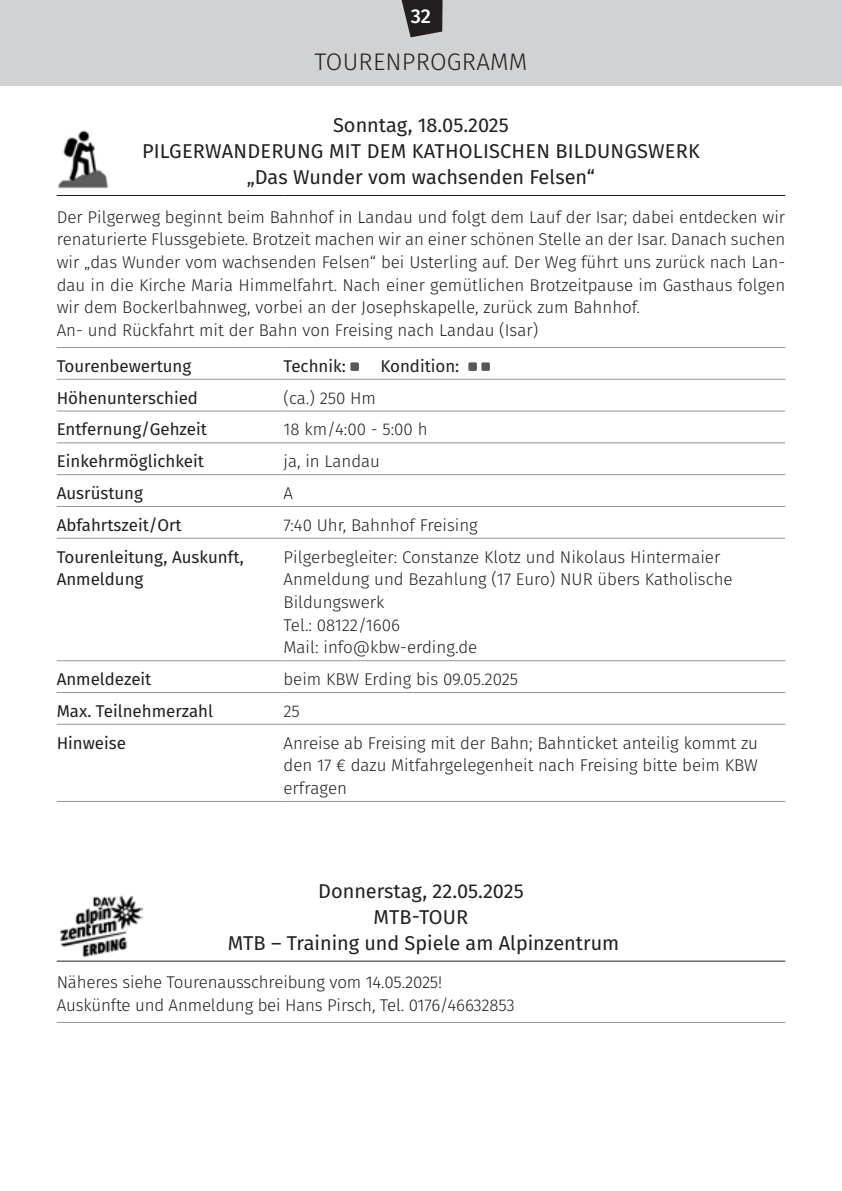
<style>
.page{position:relative;width:842px;height:1191px;background:#fff}
.page>*{position:absolute;margin:0;border:0;box-sizing:border-box;transform-origin:0 0}
.t1{font:300 24px "Fira Sans";letter-spacing:.01em;color:#231f20}
.t2{font:20px/26px "Fira Sans";color:#231f20;text-align:center}
.t3{font:500 20px "Fira Sans";color:#fff}
.t4{font:300 17px/22.6px "Fira Sans";color:#231f20}
.t5{font:17px/22.6px "Fira Sans";color:#231f20}
</style>
<div class="page">
<div style="left:0;top:0;width:842px;height:85px;background:#d1d2d4"></div>
<svg style="left:401px;top:0;width:42px;height:37px"></svg>
<hr style="left:57px;top:347px;width:226px;height:1px;background:#939598">
<hr style="left:283px;top:347px;width:502px;height:1px;background:#939598">
<hr style="left:57px;top:379px;width:226px;height:1px;background:#939598">
<hr style="left:283px;top:379px;width:502px;height:1px;background:#939598">
<hr style="left:57px;top:410px;width:226px;height:1px;background:#939598">
<hr style="left:283px;top:410px;width:502px;height:1px;background:#939598">
<hr style="left:57px;top:442px;width:226px;height:1px;background:#939598">
<hr style="left:283px;top:442px;width:502px;height:1px;background:#939598">
<hr style="left:57px;top:474px;width:226px;height:1px;background:#939598">
<hr style="left:283px;top:474px;width:502px;height:1px;background:#939598">
<hr style="left:57px;top:506px;width:226px;height:1px;background:#939598">
<hr style="left:283px;top:506px;width:502px;height:1px;background:#939598">
<hr style="left:57px;top:538px;width:226px;height:1px;background:#939598">
<hr style="left:283px;top:538px;width:502px;height:1px;background:#939598">
<hr style="left:57px;top:660px;width:226px;height:1px;background:#939598">
<hr style="left:283px;top:660px;width:502px;height:1px;background:#939598">
<hr style="left:57px;top:692px;width:226px;height:1px;background:#939598">
<hr style="left:283px;top:692px;width:502px;height:1px;background:#939598">
<hr style="left:57px;top:724px;width:226px;height:1px;background:#939598">
<hr style="left:283px;top:724px;width:502px;height:1px;background:#939598">
<hr style="left:57px;top:801px;width:226px;height:1px;background:#939598">
<hr style="left:283px;top:801px;width:502px;height:1px;background:#939598">
<hr style="left:57px;top:195px;width:226px;height:1px;background:#231f20">
<hr style="left:283px;top:195px;width:502px;height:1px;background:#231f20">
<div style="left:350px;top:362px;width:9px;height:9px;background:#57585a"></div>
<div style="left:468px;top:362px;width:9px;height:9px;background:#57585a"></div>
<div style="left:481px;top:362px;width:9px;height:9px;background:#57585a"></div>
<img style="left:57px;top:130px;width:52px;height:59px">
<hr style="left:57px;top:1022px;width:728px;height:1px;background:#939598">
<hr style="left:57px;top:960px;width:728px;height:1px;background:#231f20">
<img style="left:60px;top:895px;width:83px;height:62px">
<p class="t3" style="left:411px;top:0;width:22px">32</p>
<h1 class="t1" style="left:315px;top:45px;width:214px">TOURENPROGRAMM</h1>
<p class="t2" style="left:142px;top:112px;width:559px">Sonntag, 18.05.2025<br>PILGERWANDERUNG MIT DEM KATHOLISCHEN BILDUNGSWERK „Das Wunder vom wachsenden Felsen“</p>
<p class="t4" style="left:57px;top:205px;width:730px">Der Pilgerweg beginnt beim Bahnhof in Landau und folgt dem Lauf der Isar; dabei entdecken wir renaturierte Flussgebiete. Brotzeit machen wir an einer schönen Stelle an der Isar. Danach suchen wir „das Wunder vom wachsenden Felsen“ bei Usterling auf. Der Weg führt uns zurück nach Lan&shy;dau in die Kirche Maria Himmelfahrt. Nach einer gemütlichen Brotzeitpause im Gasthaus folgen wir dem Bockerlbahnweg, vorbei an der Josephskapelle, zurück zum Bahnhof.<br>An- und Rückfahrt mit der Bahn von Freising nach Landau (Isar)</p>
<p class="t5" style="left:57px;top:354px;width:136px">Tourenbewertung</p>
<p class="t5" style="left:283px;top:354px;width:64px">Technik:</p>
<p class="t5" style="left:380px;top:354px;width:80px">Kondition:</p>
<p class="t5" style="left:57px;top:386px;width:143px">Höhenunterschied</p>
<p class="t4" style="left:283px;top:386px;width:94px">(ca.) 250 Hm</p>
<p class="t5" style="left:57px;top:418px;width:152px">Entfernung/Gehzeit</p>
<p class="t4" style="left:283px;top:418px;width:146px">18 km/4:00 - 5:00 h</p>
<p class="t5" style="left:57px;top:449px;width:149px">Einkehrmöglichkeit</p>
<p class="t4" style="left:283px;top:450px;width:98px">ja, in Landau</p>
<p class="t5" style="left:57px;top:481px;width:88px">Ausrüstung</p>
<p class="t4" style="left:283px;top:482px;width:11px">A</p>
<p class="t5" style="left:57px;top:513px;width:127px">Abfahrtszeit/Ort</p>
<p class="t4" style="left:283px;top:513px;width:196px">7:40 Uhr, Bahnhof Freising</p>
<p class="t5" style="left:57px;top:545px;width:189px">Tourenleitung, Auskunft,<br>Anmeldung</p>
<p class="t4" style="left:283px;top:545px;width:451px">Pilgerbegleiter: Constanze Klotz und Nikolaus Hintermaier Anmeldung und Bezahlung (17 Euro) NUR übers Katholische Bildungswerk<br>Tel.: 08122/1606<br>Mail: info@kbw-erding.de</p>
<p class="t5" style="left:57px;top:667px;width:96px">Anmeldezeit</p>
<p class="t4" style="left:283px;top:668px;width:236px">beim KBW Erding bis 09.05.2025</p>
<p class="t5" style="left:57px;top:699px;width:158px">Max. Teilnehmerzahl</p>
<p class="t4" style="left:283px;top:699px;width:18px">25</p>
<p class="t5" style="left:57px;top:731px;width:71px">Hinweise</p>
<p class="t4" style="left:283px;top:731px;width:476px;text-align:justify">Anreise ab Freising mit der Bahn; Bahnticket anteilig kommt zu den 17 € dazu Mitfahrgelegenheit nach Freising bitte beim KBW erfragen</p>
<p class="t2" style="left:228px;top:877px;width:393px">Donnerstag, 22.05.2025<br>MTB-TOUR<br>MTB – Training und Spiele am Alpinzentrum</p>
<p class="t4" style="left:57px;top:971px;width:459px">Näheres siehe Tourenausschreibung vom 14.05.2025!<br>Auskünfte und Anmeldung bei Hans Pirsch, Tel. 0176/46632853</p>
</div>
